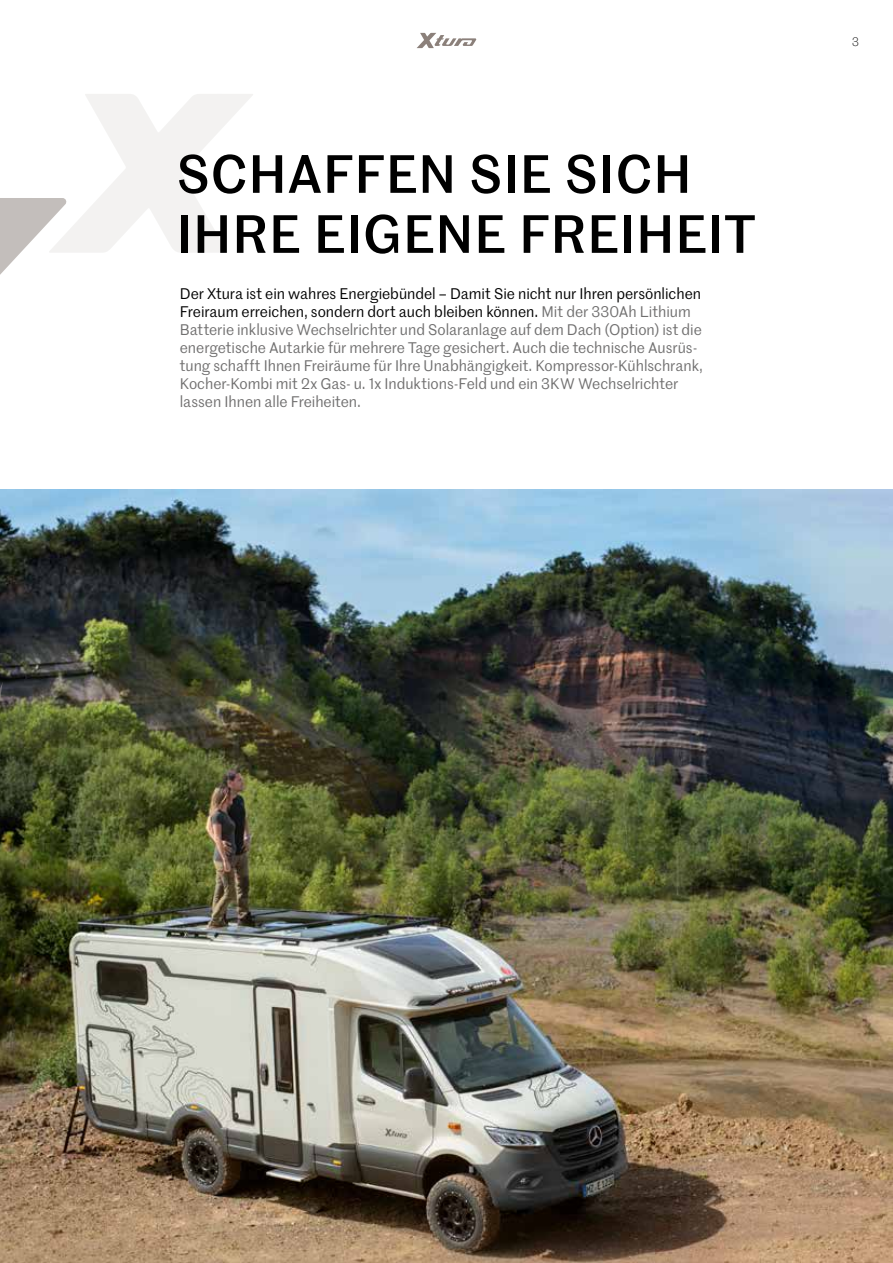
<style>
.page{position:relative;width:893px;height:1263px;background:#fff}
.page>*{position:absolute;margin:0;border:0;box-sizing:border-box;transform-origin:0 0}
.t1{font:500 52.5px/60px "Marr Sans";letter-spacing:.02em;color:#000}
.t2{font:15px/18px "Marr Sans";color:#706f6f}
.t3{font:300 12px "Marr Sans";color:#000}
.s1{color:#000}
</style>
<div class="page">
<img style="left:0;top:489px;width:893px;height:774px">
<svg style="left:0;top:94px;width:255px;height:752px"></svg>
<svg style="left:417px;top:33px;width:59px;height:15px"></svg>
<h1 class="t1" style="left:177px;top:141px;width:580px">SCHAFFEN SIE SICH<br>IHRE EIGENE FREIHEIT</h1>
<p class="t2" style="left:180px;top:284px;width:525px"><span class="s1">Der Xtura ist ein wahres Energiebündel – Damit Sie nicht nur Ihren persönlichen Freiraum erreichen, sondern dort auch bleiben können.</span> Mit der 330Ah Lithium Batterie inklusive Wechselrichter und Solaranlage auf dem Dach (Option) ist die energetische Autarkie für mehrere Tage gesichert. Auch die technische Ausrüs&shy;tung schafft Ihnen Freiräume für Ihre Unabhängigkeit. Kompressor-Kühlschrank, Kocher-Kombi mit 2x Gas- u. 1x Induktions-Feld und ein 3KW Wechselrichter lassen Ihnen alle Freiheiten.</p>
<p class="t3" style="left:852px;top:33px;width:8px">3</p>
</div>
